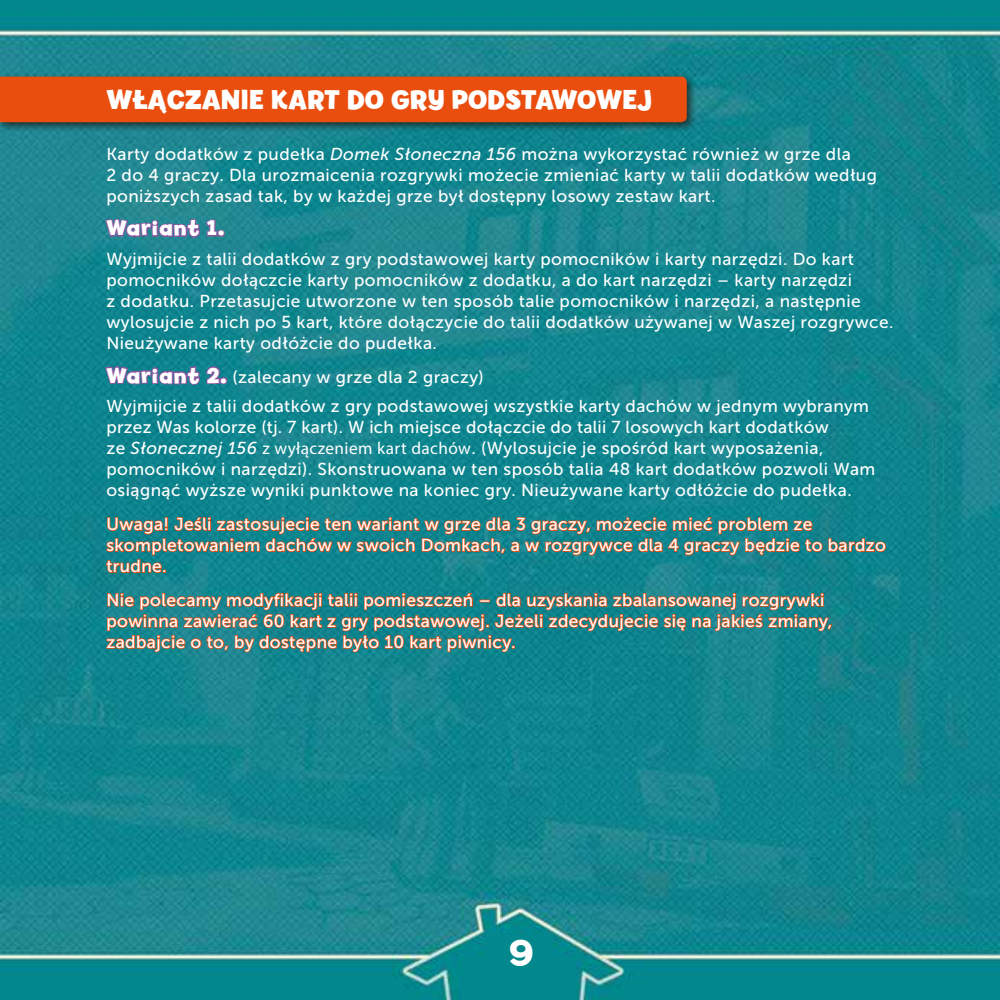
<style>
.page{position:relative;width:1000px;height:1000px;background:#fff}
.page>*{position:absolute;margin:0;border:0;box-sizing:border-box;transform-origin:0 0}
.t1{font:700 36px "Billy";color:#fff}
.t2{font:700 27px "Billy";color:#fff}
.t3{font:700 21px "Billy";letter-spacing:.05em;color:#fff}
.t4{font:17.25px/21px "Museo Sans 500";letter-spacing:.025em;color:#fff}
.s1{font-style:italic}
.s2{font-family:"Billy";font-weight:700;font-size:21px}
.s3{font-family:"Myriad Pro"}
</style>
<div class="page">
<img style="left:13px;top:0;width:986px;height:999px">
<img style="left:0;top:0;width:13px;height:999px">
<svg style="left:103px;top:217px;width:116px;height:23px;background:#4b7496"></svg>
<div style="left:217px;top:230px;width:8px;height:7px;border:2px solid #8b559e;border-radius:50%"></div>
<svg style="left:103px;top:365px;width:118px;height:22px;background:#416f93"></svg>
<div style="left:220px;top:377px;width:7px;height:7px;border:2px solid #8b559e;border-radius:50%"></div>
<svg style="left:105px;top:516px;width:781px;height:59px;background:#427770"></svg>
<svg style="left:105px;top:591px;width:728px;height:70px;background:#48766e"></svg>
<div style="left:0;top:72px;width:696px;height:60px;background:#1d1d1b;opacity:.8"></div>
<div style="left:0;top:77px;width:686px;height:45px;background:#e94e0f"></div>
<h2 class="t2" style="left:106px;top:82px;width:547px">WŁĄCZANIE KART DO GRY PODSTAWOWEJ</h2>
<p class="t4" style="left:106px;top:143px;width:771px">Karty dodatków z pudełka <span class="s1">Domek Słoneczna 156</span> można wykorzystać również w grze dla<br>2 do 4 graczy. Dla urozmaicenia rozgrywki możecie zmieniać karty w talii dodatków według poniższych zasad tak, by w każdej grze był dostępny losowy zestaw kart.</p>
<p class="t3" style="left:106px;top:214px;width:119px">Wariant 1.</p>
<p class="t4" style="left:106px;top:248px;width:788px">Wyjmijcie z talii dodatków z gry podstawowej karty pomocników i karty narzędzi. Do kart pomocników dołączcie karty pomocników z dodatku, a do kart narzędzi – karty narzędzi<br>z dodatku. Przetasujcie utworzone w ten sposób talie pomocników i narzędzi, a następnie wylosujcie z nich po 5 kart, które dołączycie do talii dodatków używanej w Waszej rozgrywce.<br>Nieużywane karty odłóżcie do pudełka.</p>
<p class="t4" style="left:106px;top:362px;width:763px;line-height:29.5px"><span class="s2">Wariant 2.</span> (zalecany w grze dla 2 graczy)<br>Wyjmijcie z talii dodatków z gry podstawowej wszystkie karty dachów w jednym wybranym</p>
<p class="t4" style="left:106px;top:417px;width:770px">przez Was kolorze (tj. 7 kart). W ich miejsce dołączcie do talii 7 losowych kart dodatków<br>ze <span class="s1">Słonecznej 156</span> <span class="s3">z wyłączeniem kart dachów</span>. (Wylosujcie je spośród kart wyposażenia, pomocników i narzędzi). Skonstruowana w ten sposób talia 48 kart dodatków pozwoli Wam osiągnąć wyższe wyniki punktowe na koniec gry. Nieużywane karty odłóżcie do pudełka.</p>
<p class="t4" style="left:106px;top:513px;width:780px">Uwaga! Jeśli zastosujecie ten wariant w grze dla 3 graczy, możecie mieć problem ze skompletowaniem dachów w swoich Domkach, a w rozgrywce dla 4 graczy będzie to bardzo trudne.</p>
<p class="t4" style="left:106px;top:589px;width:727px">Nie polecamy modyfikacji talii pomieszczeń – dla uzyskania zbalansowanej rozgrywki powinna zawierać 60 kart z gry podstawowej. Jeżeli zdecydujecie się na jakieś zmiany, zadbajcie o to, by dostępne było 10 kart piwnicy.</p>
<h1 class="t1" style="left:509px;top:928px;width:26px">9</h1>
</div>
